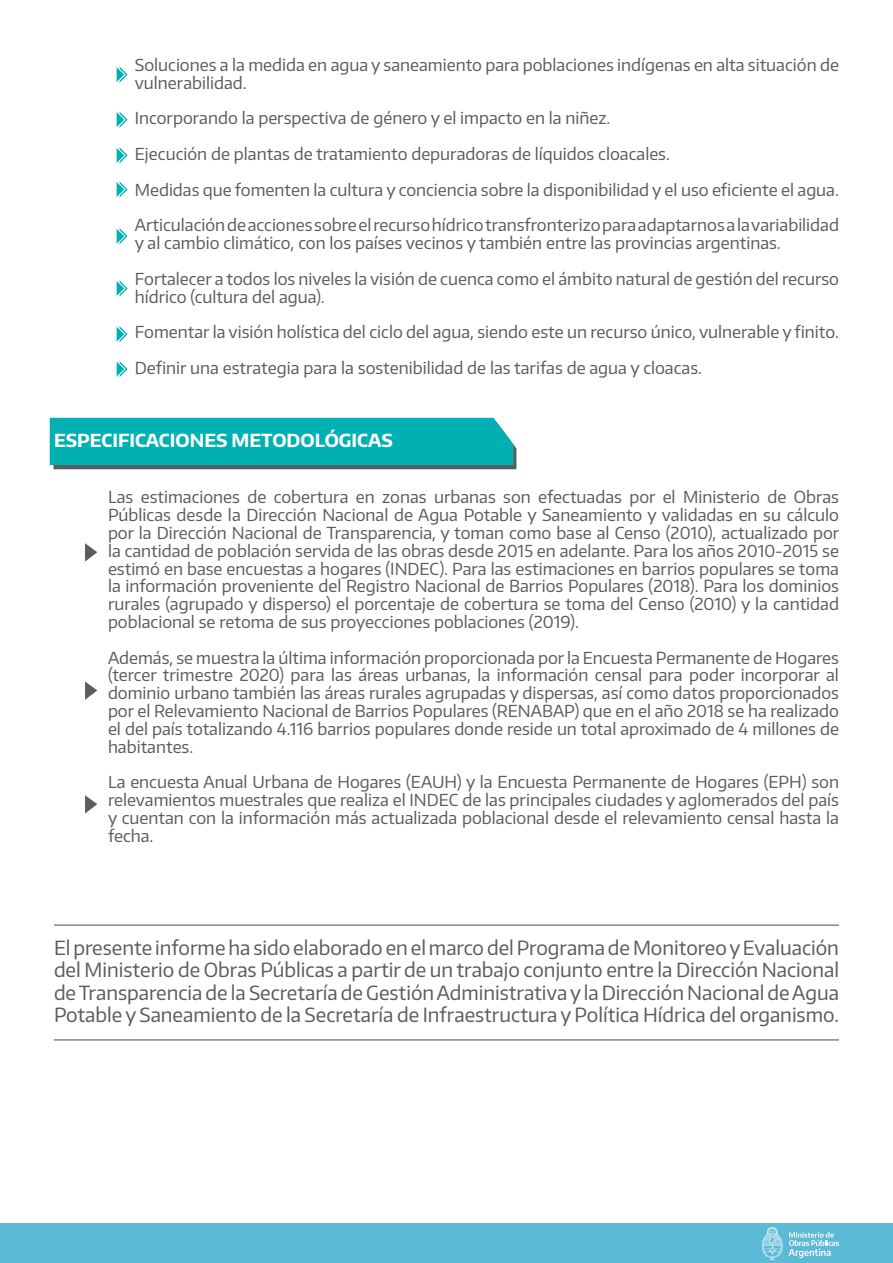
<style>
.page{position:relative;width:893px;height:1263px;background:#fff}
.page>*{position:absolute;margin:0;border:0;box-sizing:border-box;transform-origin:0 0}
.texto{font:19.5px/22.5px "Encode Sans";color:#5c5c5c;text-align:justify}
.texto-2{font:700 18px "Encode Sans";color:#fff}
.Bulleteos{font:16.5px/17.9px "Encode Sans";color:#5c5c5c}
</style>
<div class="page">
<div style="left:0;top:1223px;width:893px;height:40px;background:#5cbad6"></div>
<svg style="left:762px;top:1227px;width:21px;height:33px"></svg>
<svg style="left:789px;top:1232px;width:50px;height:26px"></svg>
<svg style="left:50px;top:418px;width:466px;height:51px;background:#0aaaad"></svg>
<svg style="left:116px;top:66px;width:12px;height:17px"></svg>
<svg style="left:116px;top:147px;width:12px;height:17px"></svg>
<svg style="left:116px;top:181px;width:12px;height:17px"></svg>
<svg style="left:116px;top:280px;width:12px;height:17px"></svg>
<svg style="left:116px;top:228px;width:12px;height:17px"></svg>
<svg style="left:116px;top:326px;width:12px;height:17px"></svg>
<svg style="left:116px;top:361px;width:12px;height:16px"></svg>
<svg style="left:116px;top:111px;width:12px;height:17px"></svg>
<svg style="left:85px;top:543px;width:12px;height:19px"></svg>
<svg style="left:85px;top:681px;width:12px;height:19px"></svg>
<svg style="left:85px;top:795px;width:12px;height:18px"></svg>
<hr style="left:54px;top:924px;width:785px;height:2px;background:#5c5c5c">
<hr style="left:54px;top:1039px;width:785px;height:1px;background:#5c5c5c">
<p class="Bulleteos" style="left:135px;top:55px;width:706px">Soluciones a la medida en agua y saneamiento para poblaciones indígenas en alta situación de vulnerabilidad.</p>
<p class="Bulleteos" style="left:135px;top:109px;width:477px">Incorporando la perspectiva de género y el impacto en la niñez.</p>
<p class="Bulleteos" style="left:135px;top:144px;width:537px">Ejecución de plantas de tratamiento depuradoras de líquidos cloacales.</p>
<p class="Bulleteos" style="left:135px;top:180px;width:706px">Medidas que fomenten la cultura y conciencia sobre la disponibilidad y el uso eficiente el agua.</p>
<p class="Bulleteos" style="left:135px;top:216px;width:706px">Articulación de acciones sobre el recurso hídrico transfronterizo para adaptarnos a la variabilidad y al cambio climático, con los países vecinos y también entre las provincias argentinas.</p>
<p class="Bulleteos" style="left:135px;top:269px;width:706px">Fortalecer a todos los niveles la visión de cuenca como el ámbito natural de gestión del recurso hídrico (cultura del agua).</p>
<p class="Bulleteos" style="left:135px;top:322px;width:706px">Fomentar la visión holística del ciclo del agua, siendo este un recurso único, vulnerable y finito.</p>
<p class="Bulleteos" style="left:135px;top:358px;width:569px">Definir una estrategia para la sostenibilidad de las tarifas de agua y cloacas.</p>
<p class="texto-2" style="left:54px;top:428px;width:340px">ESPECIFICACIONES METODOLÓGICAS</p>
<p class="Bulleteos" style="left:108px;top:488px;width:733px;text-align:justify">Las estimaciones de cobertura en zonas urbanas son efectuadas por el Ministerio de Obras Públicas desde la Dirección Nacional de Agua Potable y Saneamiento y validadas en su cálculo por la Dirección Nacional de Transparencia, y toman como base al Censo (2010), actualizado por la cantidad de población servida de las obras desde 2015 en adelante. Para los años 2010-2015 se estimó en base encuestas a hogares (INDEC). Para las estimaciones en barrios populares se toma la información proveniente del Registro Nacional de Barrios Populares (2018). Para los dominios rurales (agrupado y disperso) el porcentaje de cobertura se toma del Censo (2010) y la cantidad poblacional se retoma de sus proyecciones poblaciones (2019).</p>
<p class="Bulleteos" style="left:108px;top:648px;width:732px;text-align:justify">Además, se muestra la última información proporcionada por la Encuesta Permanente de Hogares (tercer trimestre 2020) para las áreas urbanas, la información censal para poder incorporar al dominio urbano también las áreas rurales agrupadas y dispersas, así como datos proporcionados por el Relevamiento Nacional de Barrios Populares (RENABAP) que en el año 2018 se ha realizado el del país totalizando 4.116 barrios populares donde reside un total aproximado de 4 millones de habitantes.</p>
<p class="Bulleteos" style="left:108px;top:772px;width:732px;text-align:justify">La encuesta Anual Urbana de Hogares (EAUH) y la Encuesta Permanente de Hogares (EPH) son relevamientos muestrales que realiza el INDEC de las principales ciudades y aglomerados del país y cuentan con la información más actualizada poblacional desde el relevamiento censal hasta la fecha.</p>
<p class="texto" style="left:54px;top:936px;width:787px">El presente informe ha sido elaborado en el marco del Programa de Monitoreo y Evaluación del Ministerio de Obras Públicas a partir de un trabajo conjunto entre la Dirección Nacional de Transparencia de la Secretaría de Gestión Administrativa y la Dirección Nacional de Agua Potable y Saneamiento de la Secretaría de Infraestructura y Política Hídrica del organismo.</p>
</div>
